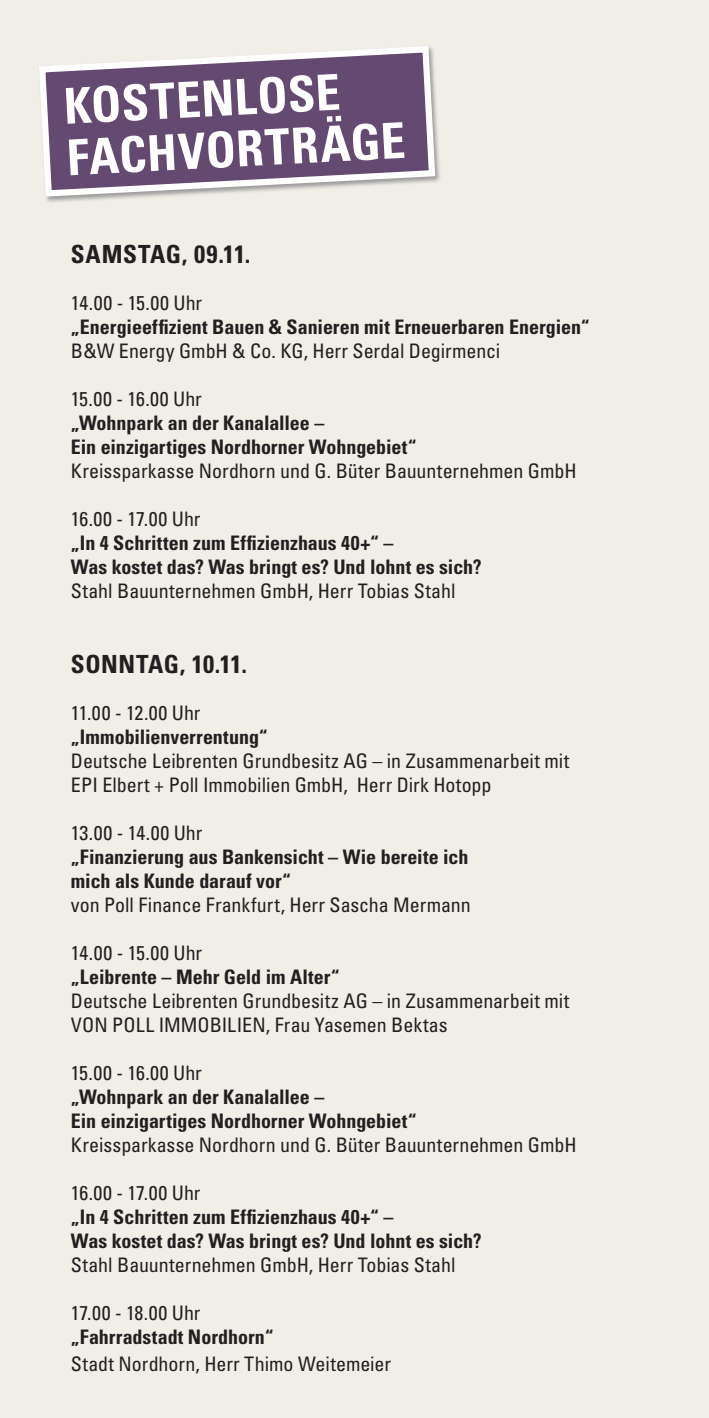
<style>
.page{position:relative;width:709px;height:1418px;background:#fff}
.page>*{position:absolute;margin:0;border:0;box-sizing:border-box;transform-origin:0 0}
.t1{font:700 condensed 49.5px/51.6px "Univers";color:#fff}
.t2{font:700 condensed 25px "Univers";letter-spacing:.02em;color:#231f20}
.t3{font:condensed 20px/24px "Univers";letter-spacing:-.005em;color:#231f20}
.t4{font:700 condensed 20px/24px "Univers";color:#231f20}
</style>
<div class="page">
<div style="left:0;top:0;width:709px;height:1417px;background:#f1ede7"></div>
<svg style="left:39px;top:46px;width:399px;height:154px;background:#897691"></svg>
<h1 class="t1" style="left:63px;top:80px;width:340px;rotate:-3deg">KOSTENLOSE<br>FACHVORTRÄGE</h1>
<p class="t2" style="left:71px;top:239px;width:181px">SAMSTAG, 09.11.</p>
<p class="t3" style="left:71px;top:290px;width:133px">14.00 - 15.00 Uhr</p>
<p class="t4" style="left:71px;top:314px;width:520px">„Energieeffizient Bauen &amp; Sanieren mit Erneuerbaren Energien“</p>
<p class="t3" style="left:71px;top:338px;width:431px">B&amp;W Energy GmbH &amp; Co. KG, Herr Serdal Degirmenci</p>
<p class="t3" style="left:71px;top:386px;width:133px">15.00 - 16.00 Uhr</p>
<p class="t4" style="left:71px;top:410px;width:347px">„Wohnpark an der Kanalallee –<br>Ein einzigartiges Nordhorner Wohngebiet“</p>
<p class="t3" style="left:71px;top:458px;width:507px">Kreissparkasse Nordhorn und G. Büter Bauunternehmen GmbH</p>
<p class="t3" style="left:71px;top:506px;width:131px">16.00 - 17.00 Uhr</p>
<p class="t4" style="left:71px;top:530px;width:412px">„In 4 Schritten zum Effizienzhaus 40+“ –<br>Was kostet das? Was bringt es? Und lohnt es sich?</p>
<p class="t3" style="left:71px;top:578px;width:386px">Stahl Bauunternehmen GmbH, Herr Tobias Stahl</p>
<p class="t2" style="left:71px;top:649px;width:178px">SONNTAG, 10.11.</p>
<p class="t3" style="left:71px;top:700px;width:131px">11.00 - 12.00 Uhr</p>
<p class="t4" style="left:71px;top:724px;width:198px">„Immobilienverrentung“</p>
<p class="t3" style="left:71px;top:748px;width:500px">Deutsche Leibrenten Grundbesitz AG – in Zusammenarbeit mit<br>EPI Elbert + Poll Immobilien GmbH, Herr Dirk Hotopp</p>
<p class="t3" style="left:71px;top:820px;width:133px">13.00 - 14.00 Uhr</p>
<p class="t4" style="left:71px;top:844px;width:399px">„Finanzierung aus Bankensicht – Wie bereite ich mich als Kunde darauf vor“</p>
<p class="t3" style="left:71px;top:892px;width:401px">von Poll Finance Frankfurt, Herr Sascha Mermann</p>
<p class="t3" style="left:71px;top:940px;width:133px">14.00 - 15.00 Uhr</p>
<p class="t4" style="left:71px;top:964px;width:270px">„Leibrente – Mehr Geld im Alter“</p>
<p class="t3" style="left:71px;top:988px;width:500px">Deutsche Leibrenten Grundbesitz AG – in Zusammenarbeit mit<br>VON POLL IMMOBILIEN, Frau Yasemen Bektas</p>
<p class="t3" style="left:71px;top:1060px;width:133px">15.00 - 16.00 Uhr</p>
<p class="t4" style="left:71px;top:1084px;width:347px">„Wohnpark an der Kanalallee –<br>Ein einzigartiges Nordhorner Wohngebiet“</p>
<p class="t3" style="left:71px;top:1132px;width:507px">Kreissparkasse Nordhorn und G. Büter Bauunternehmen GmbH</p>
<p class="t3" style="left:71px;top:1180px;width:131px">16.00 - 17.00 Uhr</p>
<p class="t4" style="left:71px;top:1204px;width:412px">„In 4 Schritten zum Effizienzhaus 40+“ –<br>Was kostet das? Was bringt es? Und lohnt es sich?</p>
<p class="t3" style="left:71px;top:1252px;width:386px">Stahl Bauunternehmen GmbH, Herr Tobias Stahl</p>
<p class="t3" style="left:71px;top:1300px;width:131px">17.00 - 18.00 Uhr</p>
<p class="t4" style="left:71px;top:1324px;width:204px">„Fahrradstadt Nordhorn“</p>
<p class="t3" style="left:71px;top:1351px;width:322px">Stadt Nordhorn, Herr Thimo Weitemeier</p>
</div>
